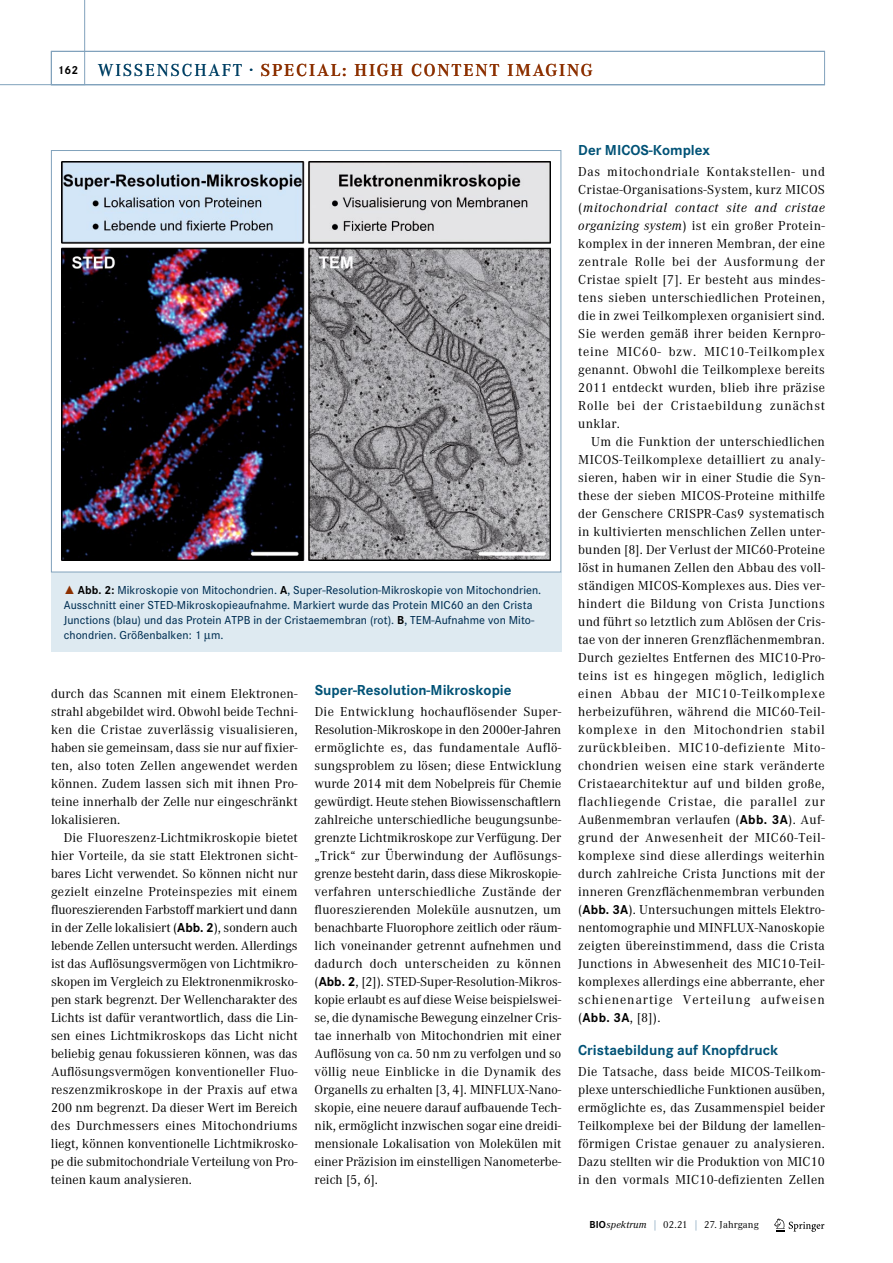
<style>
.page{position:relative;width:893px;height:1263px;background:#fff}
.page>*{position:absolute;margin:0;border:0;box-sizing:border-box;transform-origin:0 0}
.t1{font:18px "Corporate A";letter-spacing:.1em;color:#004064}
.t2{font:600 18px "Corporate A";color:#8c3000}
.t3{font:700 15px "Corporate S";color:#005276}
.t4{font:13.5px/18px "Corporate A";letter-spacing:.005em;color:#000;text-align:justify}
.t5{font:500 12px/15px "Corporate S";letter-spacing:.005em;color:#002f53}
.t6{font:700 12px "Corporate S";color:#000}
.t7{font:10.5px "Corporate A";letter-spacing:.015em;color:#000}
.s1{font-weight:600;color:#8c3000}
.s2{font-family:"The Sans Expert";font-weight:400;color:#8c3000}
.s3{font-weight:700;color:#000}
.s4{font-family:"Corporate S";font-weight:700}
.s5{font-style:italic}
.s6{color:#628caa}
</style>
<div class="page">
<svg style="left:774px;top:1218px;width:50px;height:14px"></svg>
<div style="left:51px;top:572px;width:510px;height:80px;background:#deeaf1"></div>
<img style="left:62px;top:162px;width:489px;height:398px">
<svg style="left:0;top:0;width:826px;height:85px"></svg>
<div style="left:51px;top:51px;width:774px;height:34px;border:1px solid #81a2bc"></div>
<p class="t6" style="left:58px;top:63px;width:22px">162</p>
<h1 class="t2" style="left:424px;top:60px;width:14px">NT</h1>
<h1 class="t2" style="left:515px;top:60px;width:14px">G</h1>
<h1 class="t1" style="left:98px;top:60px;width:284px">WISSENSCHAFT · <span class="s1">SPECIAL: HIGH</span></h1>
<h1 class="t2" style="left:411px;top:60px;width:27px">CONTENT</h1>
<h1 class="t2" style="left:508px;top:60px;width:22px">IMAGING</h1>
<p class="t5" style="left:64px;top:583px;width:479px"><span class="s2">˚</span> <span class="s3">Abb. 2:</span> Mikroskopie von Mitochondrien. <span class="s3">A</span>, Super-Resolution-Mikroskopie von Mitochondrien.<br>Ausschnitt einer STED-Mikroskopieaufnahme. Markiert wurde das Protein MIC60 an den Crista Junctions (blau) und das Protein ATPB in der Cristaemembran (rot). <span class="s3">B</span>, TEM-Aufnahme von Mito&shy;chondrien. Größenbalken: 1 m.</p>
<p class="t4" style="left:51px;top:685px;width:248px">durch das Scannen mit einem Elektronen&shy;strahl abgebildet wird. Obwohl beide Techni&shy;ken die Cristae zuverlässig visualisieren, haben sie gemeinsam, dass sie nur auf fixier&shy;ten, also toten Zellen angewendet werden können. Zudem lassen sich mit ihnen Pro&shy;teine innerhalb der Zelle nur eingeschränkt lokalisieren.</p>
<p class="t4" style="left:51px;top:829px;width:248px;text-indent:13px">Die Fluoreszenz-Lichtmikroskopie bietet hier Vorteile, da sie statt Elektronen sicht&shy;bares Licht verwendet. So können nicht nur gezielt einzelne Proteinspezies mit einem fluoreszierenden Farbstoff markiert und dann in der Zelle lokalisiert (<span class="s4">Abb. 2</span>), sondern auch lebende Zellen untersucht werden. Allerdings ist das Auflösungsvermögen von Lichtmikro&shy;skopen im Vergleich zu Elektronenmikrosko&shy;pen stark begrenzt. Der Wellencharakter des Lichts ist dafür verantwortlich, dass die Lin&shy;sen eines Lichtmikroskops das Licht nicht beliebig genau fokussieren -können, was das Auflösungsvermögen konventioneller Fluo&shy;reszenzmikroskope in der Praxis auf etwa 200 nm begrenzt. Da -dieser Wert im Bereich des Durchmessers eines Mitochondriums liegt, können konventionelle Lichtmikrosko&shy;pe die submitochondriale Verteilung von Pro&shy;teinen kaum analysieren.</p>
<p class="t3" style="left:315px;top:682px;width:198px">Super-Resolution-Mikroskopie</p>
<p class="t4" style="left:315px;top:703px;width:248px">Die Entwicklung hochauflösender Super-Resolution-Mikroskope in den 2000er-Jahren ermöglichte es, das fundamentale Auflö&shy;sungsproblem zu lösen; diese Entwicklung wurde 2014 mit dem Nobelpreis für Chemie gewürdigt. Heute stehen Biowissenschaftlern zahlreiche unterschiedliche beugungsunbe&shy;grenzte Lichtmikroskope zur Verfügung. Der „Trick“ zur Überwindung der Auflösungs&shy;grenze besteht darin, dass diese Mikroskopie&shy;verfahren unterschiedliche Zustände der fluoreszierenden Moleküle ausnutzen, um benachbarte Fluorophore zeitlich oder räum&shy;lich voneinander getrennt aufnehmen und dadurch doch unterscheiden zu können (<span class="s4">Abb. 2</span>, [2]). STED-Super-Resolution-Mikros&shy;kopie erlaubt es auf diese Weise beispielswei&shy;se, die dynamische Bewegung einzelner Cris&shy;tae innerhalb von Mitochondrien mit einer Auflösung von ca. 50 nm zu verfolgen und so völlig neue Einblicke in die Dynamik des Organells zu erhalten [3, 4]. MINFLUX-Nano&shy;skopie, eine neuere darauf aufbauende Tech&shy;nik, ermöglicht inzwischen sogar eine dreidi&shy;mensionale Lokalisation von Molekülen mit einer Präzision im einstelligen Nanometerbe&shy;reich [5, 6].</p>
<p class="t3" style="left:578px;top:142px;width:133px">Der MICOS-Komplex</p>
<p class="t4" style="left:578px;top:163px;width:248px">Das mitochondriale Kontakstellen- und Cristae-Organisations-System, kurz MICOS (<span class="s5">mitochondrial contact site and cristae organizing system</span>) ist ein großer Protein&shy;komplex in der inneren Membran, der eine zentrale Rolle bei der Ausformung der Cristae spielt [7]. Er besteht aus mindes&shy;tens sieben unterschiedlichen Proteinen, die in zwei Teilkomplexen organisiert sind.<br>Sie werden gemäß ihrer beiden Kernpro&shy;teine MIC60- bzw. MIC10-Teilkomplex genannt. Obwohl die Teilkomplexe bereits 2011 entdeckt wurden, blieb ihre präzise Rolle bei der Cristaebildung zunächst unklar.</p>
<p class="t4" style="left:578px;top:433px;width:248px;text-indent:13px">Um die Funktion der unterschiedlichen MICOS-Teilkomplexe detailliert zu analy&shy;sieren, haben wir in einer Studie die Syn&shy;these der sieben MICOS-Proteine mithilfe der Genschere CRISPR-Cas9 systematisch in kultivierten menschlichen Zellen unter&shy;bunden [8]. Der Verlust der MIC60-Proteine löst in humanen Zellen den Abbau des voll&shy;ständigen MICOS-Komplexes aus. Dies ver&shy;hindert die Bildung von Crista Junctions und führt so letztlich zum Ablösen der Cris&shy;tae von der inneren Grenzflächenmembran.<br>Durch gezieltes Entfernen des MIC10-Pro&shy;teins ist es hingegen möglich, lediglich einen Abbau der MIC10-Teilkomplexe herbeizuführen, während die MIC60-Teil&shy;komplexe in den Mitochondrien stabil zurückbleiben. MIC10-defiziente Mito&shy;chondrien weisen eine stark veränderte Cristaearchitektur auf und bilden große, flachliegende Cristae, die parallel zur Außenmembran verlaufen (<span class="s4">Abb. 3A</span>). Auf&shy;grund der Anwesenheit der MIC60-Teil&shy;komplexe sind diese allerdings weiterhin durch zahlreiche Crista Junctions mit der inneren Grenzflächenmembran verbunden (<span class="s4">Abb. 3A</span>). Untersuchungen mittels Elektro&shy;nentomographie und MINFLUX-Nanoskopie zeigten übereinstimmend, dass die Crista Junctions in Abwesenheit des MIC10-Teil&shy;komplexes allerdings eine abberrante, eher schienenartige Verteilung aufweisen (<span class="s4">Abb. 3A</span>, [8]).</p>
<p class="t3" style="left:578px;top:1042px;width:201px">Cristaebildung auf Knopfdruck</p>
<p class="t4" style="left:578px;top:1063px;width:248px">Die Tatsache, dass beide MICOS-Teilkom&shy;plexe unterschiedliche Funktionen ausüben, ermöglichte es, das Zusammenspiel beider Teilkomplexe bei der Bildung der lamellen&shy;förmigen Cristae genauer zu analysieren.<br>Dazu stellten wir die Produktion von MIC10 in den vormals MIC10-defizienten Zellen</p>
<p class="t7" style="left:589px;top:1219px;width:171px"><span class="s4">BIO</span><span class="s5">spektrum</span> <span class="s6">|</span> 02.21 <span class="s6">|</span> 27. Jahrgang</p>
</div>
